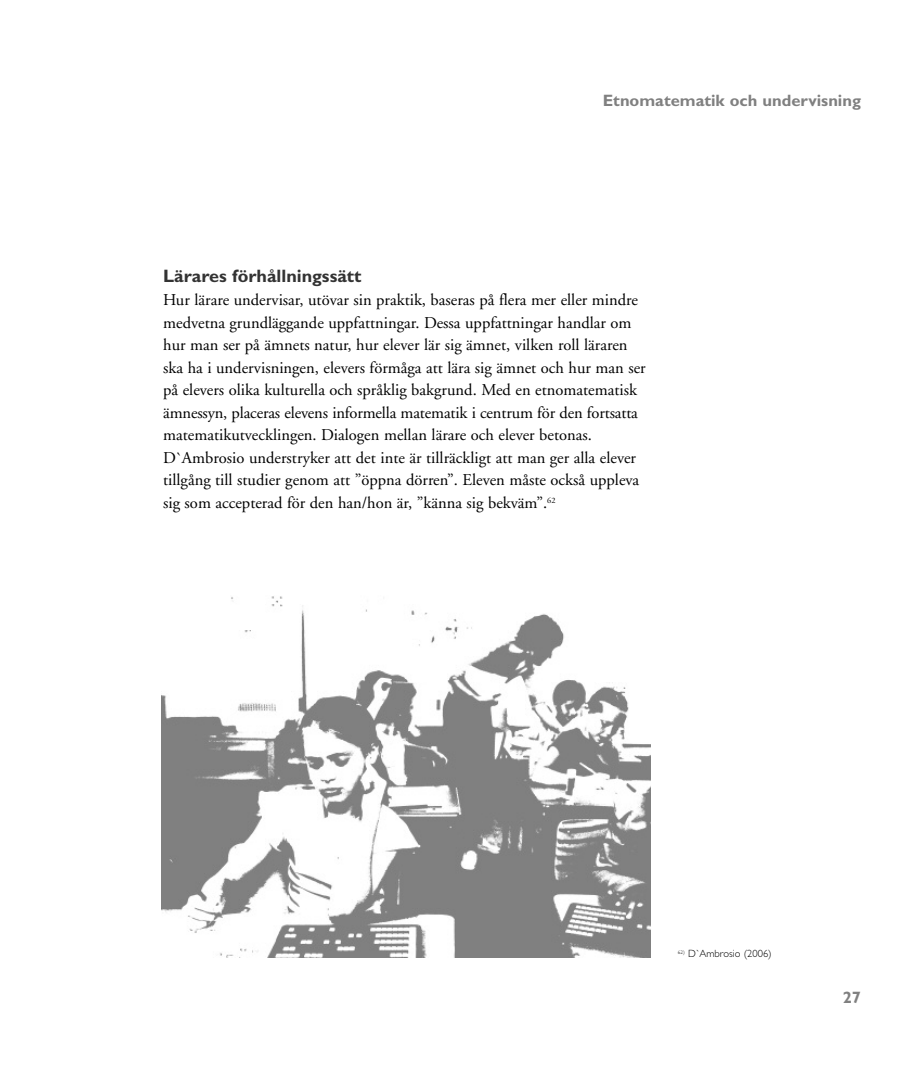
<style>
.page{position:relative;width:919px;height:1089px;background:#fff}
.page>*{position:absolute;margin:0;border:0;box-sizing:border-box;transform-origin:0 0}
.t1{font:700 18px "Gill Sans";color:#333}
.t2{font:16.5px/22.5px "Adobe Garamond";color:#000}
.t3{font:700 16.5px "Gill Sans";color:#808080}
.t4{font:300 10.5px "Gill Sans";color:#000}
</style>
<div class="page">
<img style="left:162px;top:596px;width:489px;height:361px">
<p class="t3" style="left:602px;top:94px;width:260px">Etnomatematik och undervisning</p>
<p class="t1" style="left:163px;top:269px;width:200px">Lärares förhållningssätt</p>
<p class="t2" style="left:163px;top:290px;width:484px">Hur lärare undervisar, utövar sin praktik, baseras på flera mer eller mindre medvetna grundläggande uppfattningar. Dessa uppfattningar handlar om hur man ser på ämnets natur, hur elever lär sig ämnet, vilken roll läraren ska ha i undervisningen, elevers förmåga att lära sig ämnet och hur man ser på elevers olika kulturella och språklig bakgrund. Med en etnomatematisk ämnessyn, placeras elevens informella matematik i centrum för den fortsatta matematikutvecklingen. Dialogen mellan lärare och elever betonas.<br>D`Ambrosio understryker att det inte är tillräckligt att man ger alla elever tillgång till studier genom att ”öppna dörren”. Eleven måste också uppleva sig som accepterad för den han/hon är, ”känna sig bekväm”.<sup>62</sup></p>
<p class="t4" style="left:678px;top:947px;width:95px"><sup>62)</sup> D`Ambrosio (2006)</p>
<p class="t3" style="left:842px;top:991px;width:20px">27</p>
</div>
